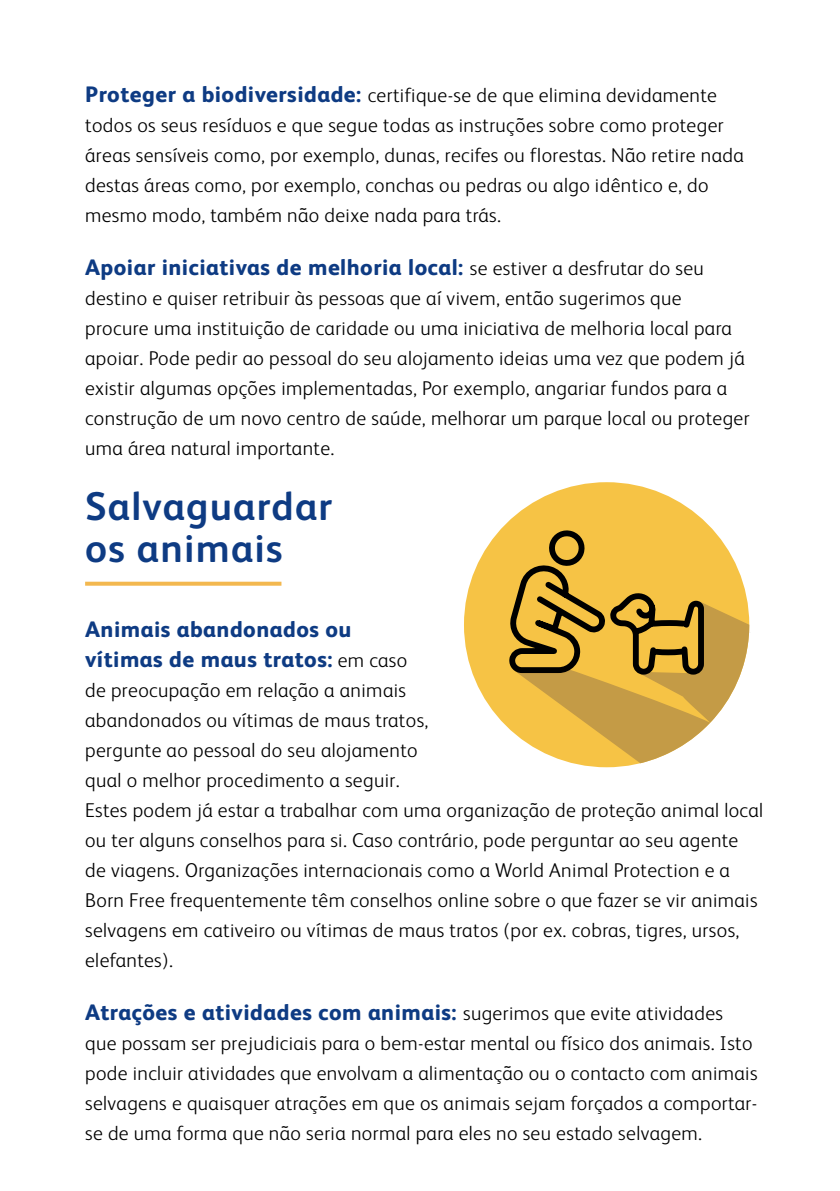
<style>
.page{position:relative;width:840px;height:1191px;background:#fff}
.page>*{position:absolute;margin:0;border:0;box-sizing:border-box;transform-origin:0 0}
.t1{font:700 40px/42px "FS Albert Pro";letter-spacing:.03em;color:#0e3b83}
.t2{font:800 22.4px/30px "FS Albert Pro";letter-spacing:.02em;color:#0e3b83}
.t3{font:300 20px/30px "FS Albert";letter-spacing:.02em;color:#000}
.s1{font-family:"FS Albert Pro";font-weight:800;font-size:22.4px;color:#0e3b83}
.s2{font-family:"FS Albert";font-weight:300;font-size:20px;color:#000}
</style>
<div class="page">
<svg style="left:85px;top:581px;width:196px;height:4px"></svg>
<div style="left:463px;top:482px;width:285px;height:285px;background:#f6c345;border-radius:50%"></div>
<svg style="left:463px;top:528px;width:285px;height:235px"></svg>
<p class="t3" style="left:85px;top:80px;width:660px"><span class="s1">Proteger a biodiversidade:</span> certifique-se de que elimina devidamente todos os seus resíduos e que segue todas as instruções sobre como proteger áreas sensíveis como, por exemplo, dunas, recifes ou florestas. Não retire nada destas áreas como, por exemplo, conchas ou pedras ou algo idêntico e, do mesmo modo, também não deixe nada para trás.</p>
<p class="t2" style="left:85px;top:251px;width:620px">Apoiar iniciativas de melhoria local: <span class="s2">se estiver a desfrutar do seu</span></p>
<p class="t3" style="left:85px;top:283px;width:665px">destino e quiser retribuir às pessoas que aí vivem, então sugerimos que procure uma instituição de caridade ou uma iniciativa de melhoria local para apoiar. Pode pedir ao pessoal do seu alojamento ideias uma vez que podem já existir algumas opções implementadas, Por exemplo, angariar fundos para a construção de um novo centro de saúde, melhorar um parque local ou proteger uma área natural importante.</p>
<h1 class="t1" style="left:85px;top:483px;width:249px">Salvaguardar os animais</h1>
<p class="t2" style="left:85px;top:613px;width:323px">Animais abandonados ou vítimas de maus tratos: <span class="s2">em caso</span></p>
<p class="t3" style="left:85px;top:675px;width:679px">de preocupação em relação a animais<br>abandonados ou vítimas de maus tratos,<br>pergunte ao pessoal do seu alojamento<br>qual o melhor procedimento a seguir.<br>Estes podem já estar a trabalhar com uma organização de proteção animal local ou ter alguns conselhos para si. Caso contrário, pode perguntar ao seu agente de viagens. Organizações internacionais como a World Animal Protection e a Born Free frequentemente têm conselhos online sobre o que fazer se vir animais selvagens em cativeiro ou vítimas de maus tratos (por ex. cobras, tigres, ursos, elefantes).</p>
<p class="t2" style="left:85px;top:995px;width:639px">Atrações e atividades com animais: <span class="s2">sugerimos que evite atividades</span></p>
<p class="t3" style="left:85px;top:1028px;width:673px">que possam ser prejudiciais para o bem-estar mental ou físico dos animais. Isto pode incluir atividades que envolvam a alimentação ou o contacto com animais selvagens e quaisquer atrações em que os animais sejam forçados a comportar&shy;se de uma forma que não seria normal para eles no seu estado selvagem.</p>
</div>
